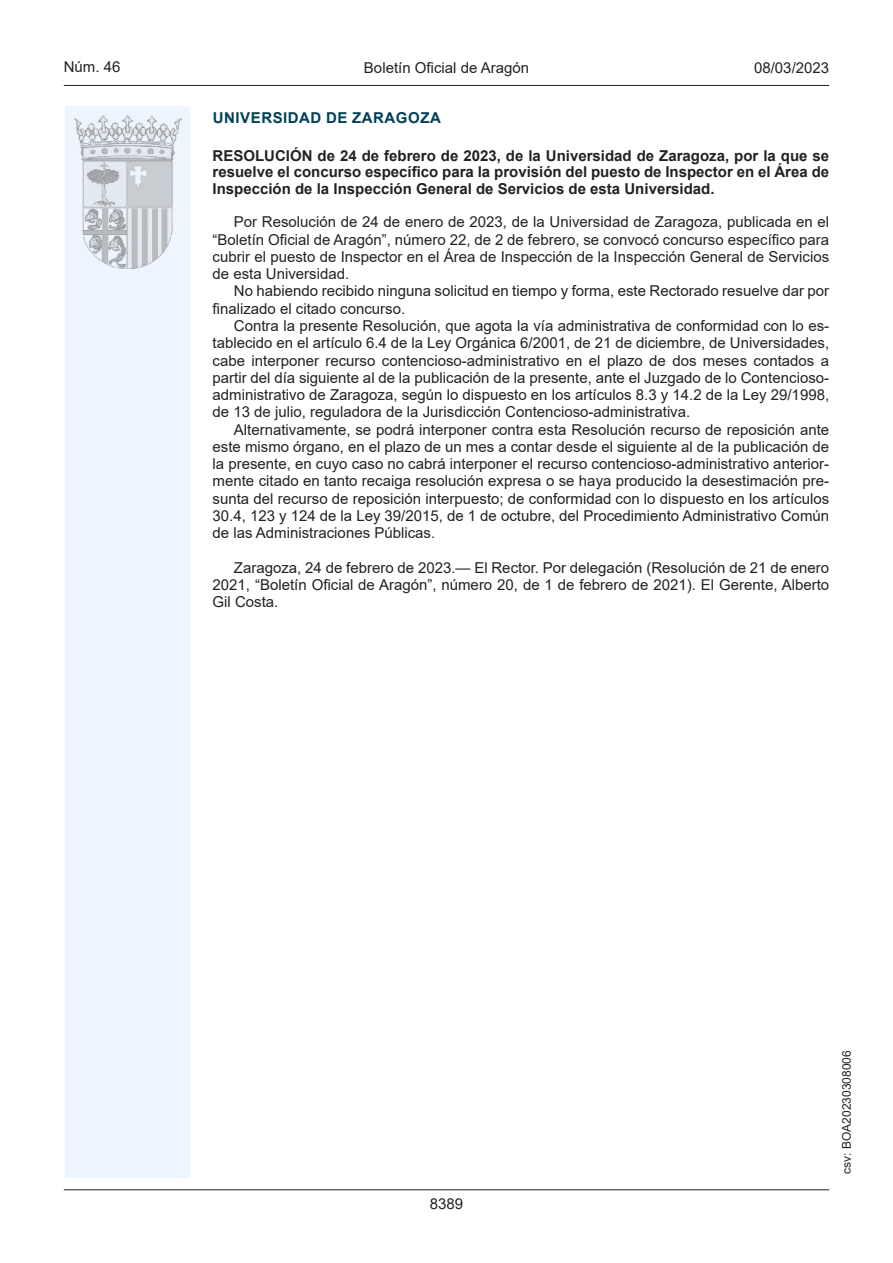
<style>
.page{position:relative;width:893px;height:1263px;background:#fff}
.page>*{position:absolute;margin:0;border:0;box-sizing:border-box;transform-origin:0 0}
.inicio_de_parrafo{font:15px/17.2px "Arial";color:#222221;text-align:justify}
.Titulo_text{font:700 15px/16.5px "Arial";color:#222221;text-align:justify}
.estilo_head-c{font:15px "Arial";color:#222221}
.emisor_text{font:15px "Arial Bold MT2";letter-spacing:.035em;color:#003f58}
.estilo_head-d{font:15px "Arial MT2";color:#222221}
.estilo_head-i{font:15px "Arial MT2";color:#222221}
.numero_pagina{font:15px "Arial MT2";color:#222221}
.estilo_head-i-2{font:12px "Arial MT2";color:#222221}
.s1{font-family:"Arial Bold MT2";font-weight:400}
</style>
<div class="page">
<div style="left:65px;top:106px;width:125px;height:1072px;background:#edf6fe"></div>
<img style="left:75px;top:115px;width:106px;height:153px">
<hr style="left:64px;top:85px;width:765px;height:1px;background:#222221">
<hr style="left:64px;top:1189px;width:765px;height:1px;background:#222221">
<p class="estilo_head-i" style="left:64px;top:57px;width:58px">Núm. 46</p>
<p class="estilo_head-c" style="left:364px;top:57px;width:167px">Boletín Oficial de Aragón</p>
<p class="estilo_head-d" style="left:754px;top:57px;width:77px">08/03/2023</p>
<h5 class="emisor_text" style="left:213px;top:107px;width:229px">UNIVERSIDAD DE ZARAGOZA</h5>
<p class="Titulo_text" style="left:213px;top:147px;width:618px"><span class="s1">RESOLUCIÓN de 24 de febrero de 2023, de la Universidad de Zaragoza, por la que se </span>resuelve el concurso específico para la provisión del puesto de Inspector en el Área de Inspección de la Inspección General de Servicios de esta Universidad.</p>
<p class="inicio_de_parrafo" style="left:213px;top:213px;width:618px;text-indent:21px">Por Resolución de 24 de enero de 2023, de la Universidad de Zaragoza, publicada en el “Boletín Oficial de Aragón”, número 22, de 2 de febrero, se convocó concurso específico para cubrir el puesto de Inspector en el Área de Inspección de la Inspección General de Servicios de esta Universidad.</p>
<p class="inicio_de_parrafo" style="left:213px;top:282px;width:618px;text-indent:21px">No habiendo recibido ninguna solicitud en tiempo y forma, este Rectorado resuelve dar por finalizado el citado concurso.</p>
<p class="inicio_de_parrafo" style="left:213px;top:317px;width:618px;text-indent:21px">Contra la presente Resolución, que agota la vía administrativa de conformidad con lo es&shy;tablecido en el artículo 6.4 de la Ley Orgánica 6/2001, de 21 de diciembre, de Universidades, cabe interponer recurso contencioso-administrativo en el plazo de dos meses contados a partir del día siguiente al de la publicación de la presente, ante el Juzgado de lo Contencioso&shy;administrativo de Zaragoza, según lo dispuesto en los artículos 8.3 y 14.2 de la Ley 29/1998, de 13 de julio, reguladora de la Jurisdicción Contencioso-administrativa.</p>
<p class="inicio_de_parrafo" style="left:213px;top:421px;width:618px;text-indent:21px">Alternativamente, se podrá interponer contra esta Resolución recurso de reposición ante este mismo órgano, en el plazo de un mes a contar desde el siguiente al de la publicación de la presente, en cuyo caso no cabrá interponer el recurso contencioso-administrativo anterior&shy;mente citado en tanto recaiga resolución expresa o se haya producido la desestimación pre&shy;sunta del recurso de reposición interpuesto; de conformidad con lo dispuesto en los artículos 30.4, 123 y 124 de la Ley 39/2015, de 1 de octubre, del Procedimiento Administrativo Común de las Administraciones Públicas.</p>
<p class="inicio_de_parrafo" style="left:213px;top:559px;width:618px;text-indent:21px">Zaragoza, 24 de febrero de 2023.— El Rector. Por delegación (Resolución de 21 de enero 2021, “Boletín Oficial de Aragón”, número 20, de 1 de febrero de 2021). El Gerente, Alberto Gil Costa.</p>
<p class="numero_pagina" style="left:430px;top:1193px;width:35px">8389</p>
<p class="estilo_head-i-2" style="left:838px;top:1174px;width:125px;rotate:-90deg">csv: BOA20230308006</p>
</div>
